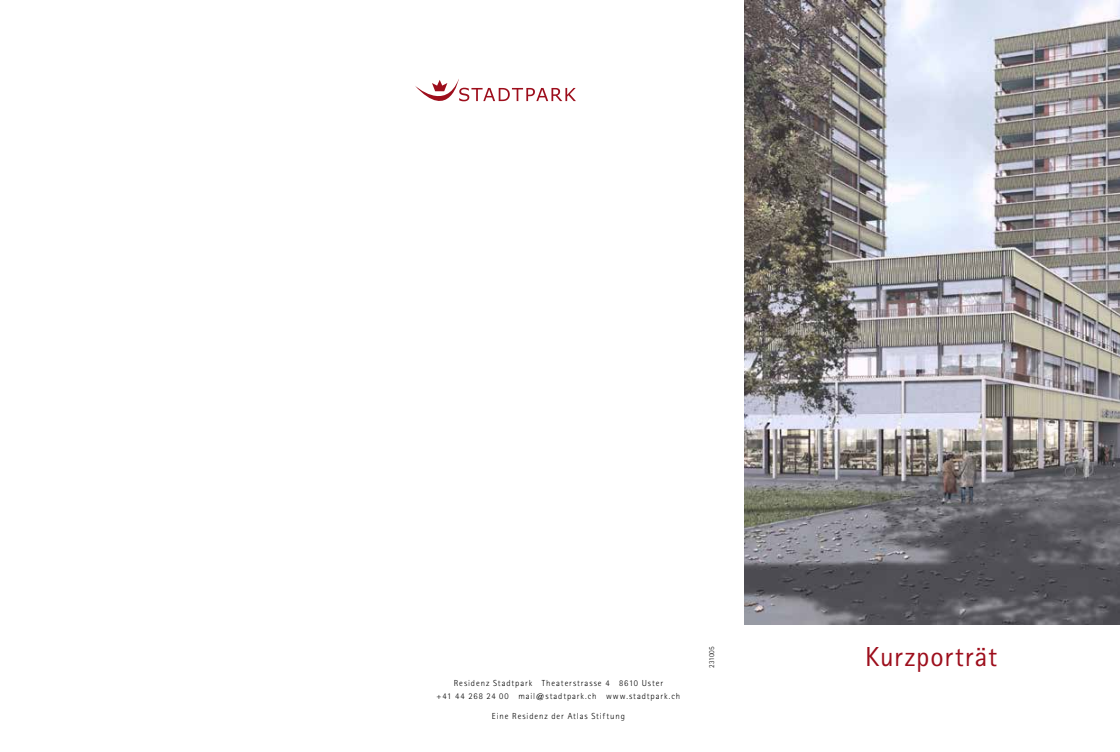
<style>
.page{position:relative;width:1120px;height:752px;background:#fff}
.page>*{position:absolute;margin:0;border:0;box-sizing:border-box;transform-origin:0 0}
.t1{font:27.5px "Rotis Sans Serif Std";letter-spacing:.03em;color:#9d0e1c}
.t2{font:300 8.75px/12.5px "Rotis Sans Serif Std";letter-spacing:.105em;color:#000;text-align:center}
.t3{font:300 7.5px "Rotis Sans Serif Std";color:#000}
</style>
<div class="page">
<img style="left:744px;top:0;width:376px;height:624px">
<svg style="left:415px;top:79px;width:161px;height:22px"></svg>
<p class="t2" style="left:437px;top:676px;width:245px">Residenz Stadtpark Theaterstrasse 4 8610 Uster<br>+41 44 268 24 00 mail@stadtpark.ch www.stadtpark.ch</p>
<p class="t2" style="left:492px;top:709px;width:134px">Eine Residenz der Atlas Stiftung</p>
<p class="t3" style="left:707px;top:667px;width:23px;rotate:-90deg">231005</p>
<h1 class="t1" style="left:865px;top:640px;width:134px">Kurzporträt</h1>
</div>
